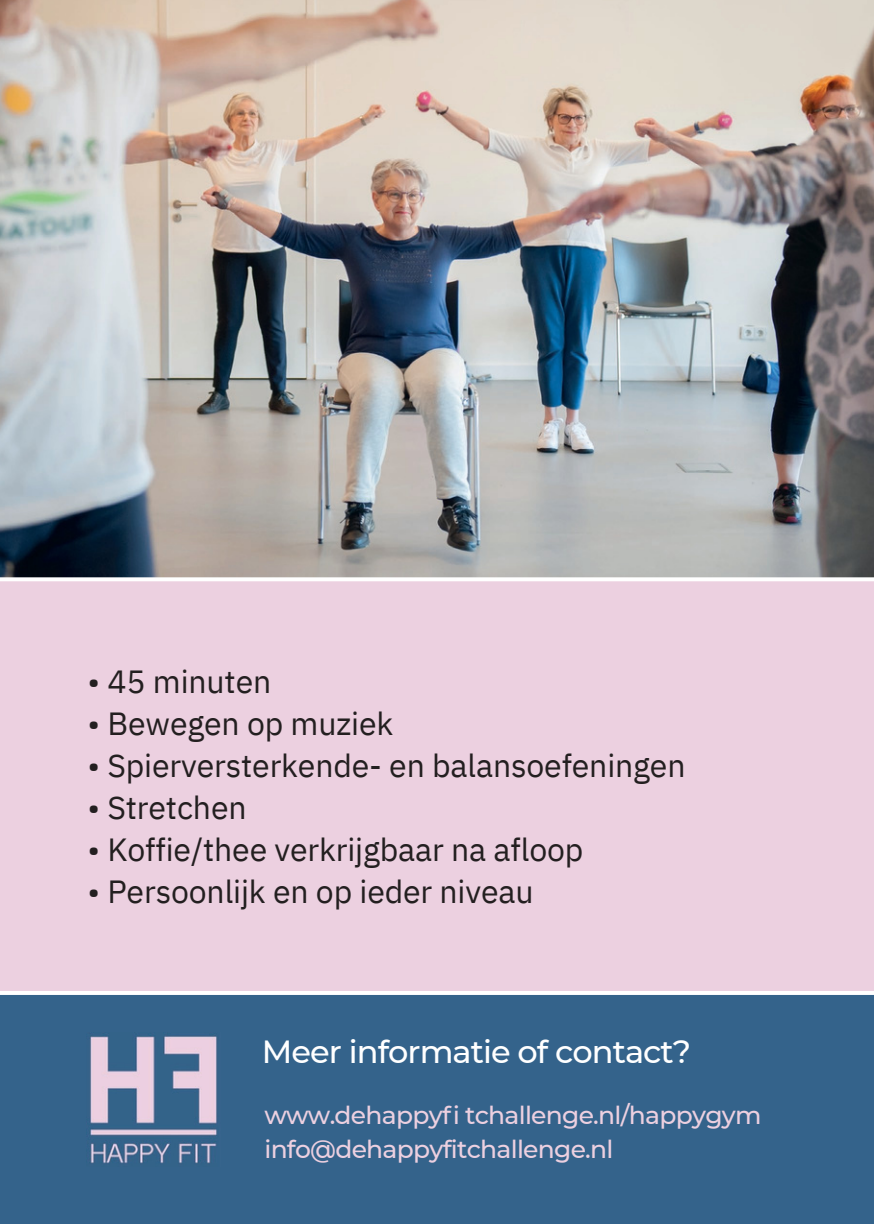
<style>
.page{position:relative;width:875px;height:1224px;background:#fff}
.page>*{position:absolute;margin:0;border:0;box-sizing:border-box;transform-origin:0 0}
.t1{font:32px "IBM Plex Sans";letter-spacing:-.005em;color:#231f20}
.t2{font:500 32px "Montserrat";letter-spacing:-.03em;color:#fff}
.t3{font:500 25px "Montserrat";letter-spacing:-.03em;color:#ecd0e0}
</style>
<div class="page">
<div style="left:0;top:162px;width:873px;height:1062px;background:#34638b"></div>
<img style="left:0;top:0;width:873px;height:577px">
<div style="left:0;top:577px;width:873px;height:418px;background:#ecd0e0"></div>
<img style="left:90px;top:1035px;width:127px;height:129px">
<h1 class="t1" style="left:87px;top:660px;width:185px">• 45 minuten</h1>
<h1 class="t1" style="left:87px;top:702px;width:307px">• Bewegen op muziek</h1>
<h1 class="t1" style="left:87px;top:744px;width:599px">• Spierversterkende- en balansoefeningen</h1>
<h1 class="t1" style="left:87px;top:786px;width:160px">• Stretchen</h1>
<h1 class="t1" style="left:87px;top:828px;width:497px">• Koffie/thee verkrijgbaar na afloop</h1>
<h1 class="t1" style="left:87px;top:870px;width:447px">• Persoonlijk en op ieder niveau</h1>
<h2 class="t2" style="left:262px;top:1032px;width:430px">Meer informatie of contact?</h2>
<p class="t3" style="left:264px;top:1100px;width:498px">www.dehappyfi tchallenge.nl/happygym</p>
<p class="t3" style="left:264px;top:1134px;width:350px">info@dehappyfitchallenge.nl</p>
</div>
